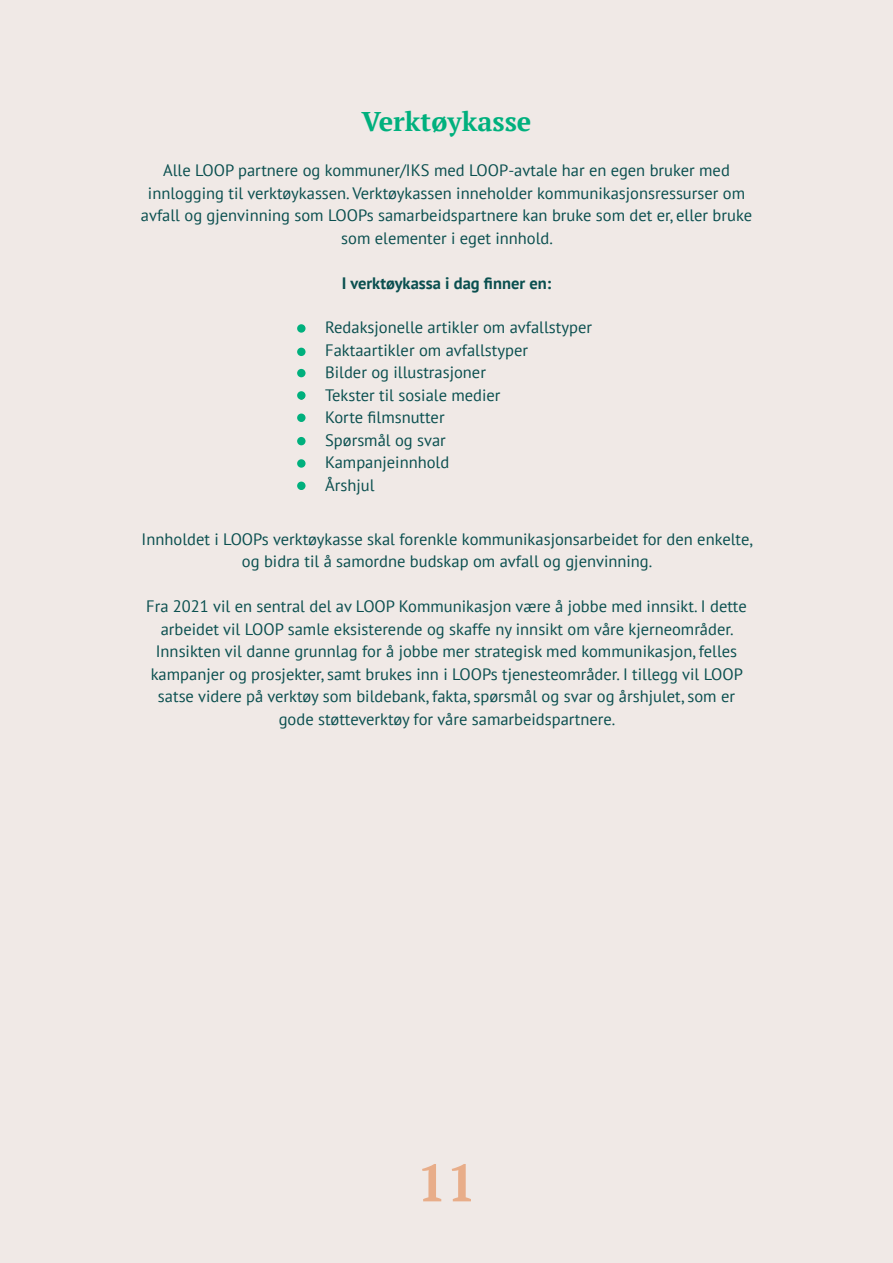
<style>
.page{position:relative;width:893px;height:1263px;background:#f0e9e6}
.page>*{position:absolute;margin:0;border:0;box-sizing:border-box;transform-origin:0 0}
.t1{font:700 52.5px "PT Serif";color:#e8ad89}
.t2{font:700 27px "PT Serif";color:#00b07d}
.t3{font:16.5px/22.5px "PT Sans";color:#0a4f4f;text-align:center}
.t4{font:700 16.5px "PT Sans";color:#0a4f4f}
.s1{font-family:"Minion Pro";font-size:18px;color:#231f20}
</style>
<div class="page">
<div style="left:297px;top:324px;width:9px;height:9px;background:#00b07d;border-radius:50%"></div>
<div style="left:297px;top:348px;width:9px;height:8px;background:#00b07d;border-radius:50%"></div>
<div style="left:297px;top:369px;width:9px;height:8px;background:#00b07d;border-radius:50%"></div>
<div style="left:297px;top:391px;width:9px;height:9px;background:#00b07d;border-radius:50%"></div>
<div style="left:297px;top:414px;width:9px;height:8px;background:#00b07d;border-radius:50%"></div>
<div style="left:297px;top:437px;width:9px;height:8px;background:#00b07d;border-radius:50%"></div>
<div style="left:297px;top:459px;width:9px;height:9px;background:#00b07d;border-radius:50%"></div>
<div style="left:297px;top:482px;width:9px;height:8px;background:#00b07d;border-radius:50%"></div>
<p class="t2" style="left:362px;top:104px;width:171px">Verktøykasse</p>
<p class="t3" style="left:141px;top:159px;width:613px">Alle LOOP partnere og kommuner/IKS med LOOP-avtale har en egen bruker med innlogging til verktøykassen. Verktøykassen inneholder kommunikasjonsressurser om avfall og gjenvinning som LOOPs samarbeidspartnere kan bruke som det er, eller bruke som elementer i eget innhold.</p>
<p class="t4" style="left:342px;top:272px;width:211px">I verktøykassa i dag finner en:</p>
<p class="t3" style="left:298px;top:316px;width:295px"><span class="s1">•</span> Redaksjonelle artikler om avfallstyper</p>
<p class="t3" style="left:298px;top:338px;width:231px"><span class="s1">•</span> Faktaartikler om avfallstyper</p>
<p class="t3" style="left:298px;top:361px;width:189px"><span class="s1">•</span> Bilder og illustrasjoner</p>
<p class="t3" style="left:298px;top:383px;width:204px"><span class="s1">•</span> Tekster til sosiale medier</p>
<p class="t3" style="left:298px;top:406px;width:148px"><span class="s1">•</span> Korte filmsnutter</p>
<p class="t3" style="left:298px;top:428px;width:149px"><span class="s1">•</span> Spørsmål og svar</p>
<p class="t3" style="left:298px;top:451px;width:153px"><span class="s1">•</span> Kampanjeinnhold</p>
<p class="t3" style="left:298px;top:473px;width:78px"><span class="s1">•</span> Årshjul</p>
<p class="t3" style="left:142px;top:527px;width:612px">Innholdet i LOOPs verktøykasse skal forenkle kommunikasjonsarbeidet for den enkelte, og bidra til å samordne budskap om avfall og gjenvinning.</p>
<p class="t3" style="left:146px;top:595px;width:602px">Fra 2021 vil en sentral del av LOOP Kommunikasjon være å jobbe med innsikt. I dette arbeidet vil LOOP samle eksisterende og skaffe ny innsikt om våre kjerneområder.<br>Innsikten vil danne grunnlag for å jobbe mer strategisk med kommunikasjon, felles kampanjer og prosjekter, samt brukes inn i LOOPs tjenesteområder. I tillegg vil LOOP satse videre på verktøy som bildebank, fakta, spørsmål og svar og årshjulet, som er gode støtteverktøy for våre samarbeidspartnere.</p>
<h1 class="t1" style="left:417px;top:1148px;width:61px">11</h1>
</div>
